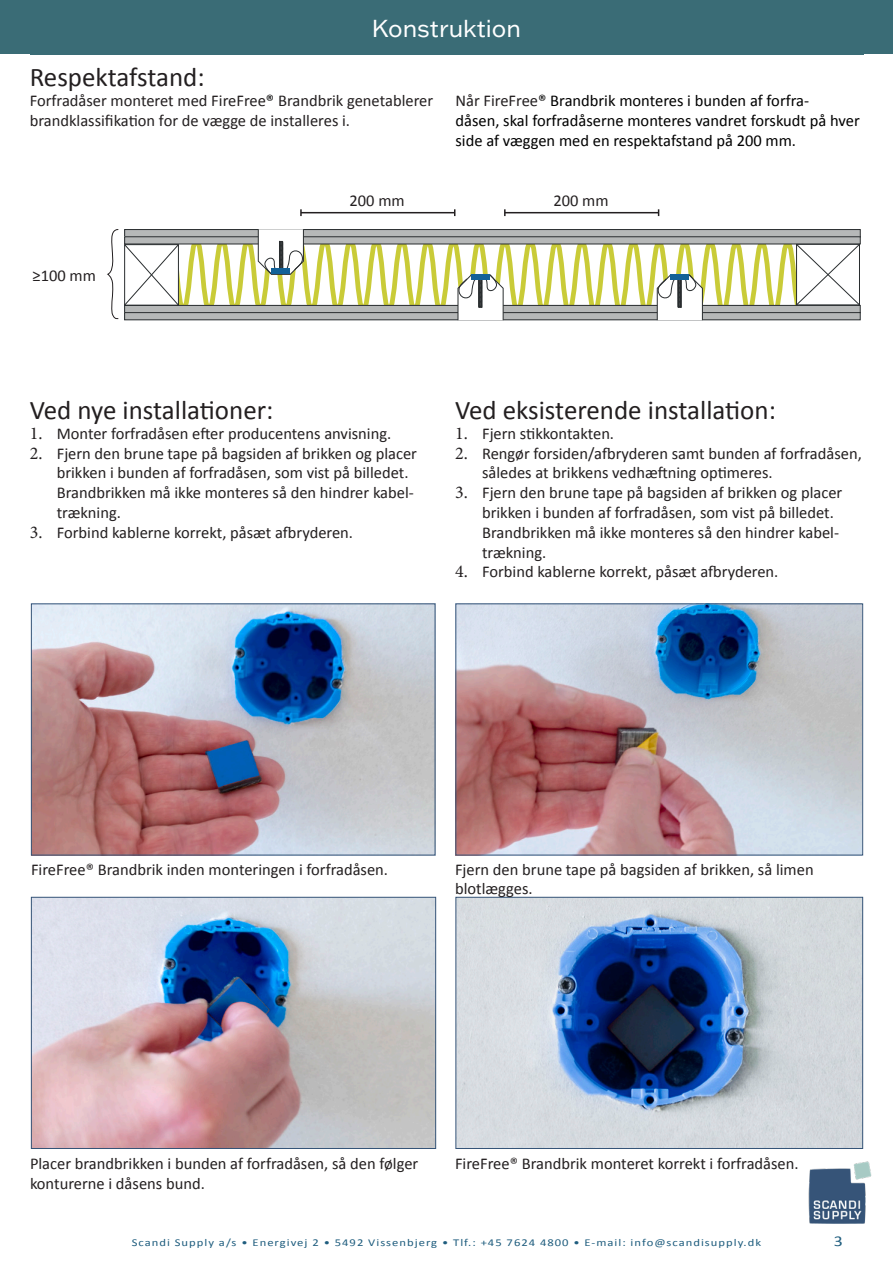
<style>
.page{position:relative;width:893px;height:1263px;background:#fff}
.page>*{position:absolute;margin:0;border:0;box-sizing:border-box;transform-origin:0 0}
.Overskrifter_i_tekst_overløber_kolonner{font:27px "Calibri";color:#231f20}
.t1{font:24px "Franklin Gothic ATF";color:#fff}
.t2{font:16.5px/19.8px "Calibri";color:#231f20}
.t3{font:16.5px/19.8px "Calibri";color:#000001}
.t4{font:15px "Calibri";color:#1f5d7e;scale:1.2 1}
.t5{font:10.5px "Calibri";letter-spacing:.08em;color:#1f5d7e;scale:1.2 1}
.s1{color:#000001}
.s2{color:#231f20}
.s3{font-family:"Minion Pro";font-size:18px}
</style>
<div class="page">
<img style="left:33px;top:605px;width:400px;height:248px">
<div style="left:31px;top:603px;width:404px;height:252px;border:1px solid #355478"></div>
<img style="left:33px;top:899px;width:401px;height:248px">
<div style="left:31px;top:897px;width:405px;height:252px;border:1px solid #355478"></div>
<img style="left:457px;top:605px;width:404px;height:248px">
<div style="left:455px;top:603px;width:408px;height:252px;border:1px solid #355478"></div>
<img style="left:457px;top:899px;width:404px;height:248px">
<div style="left:455px;top:897px;width:408px;height:252px;border:1px solid #355478"></div>
<svg style="left:179px;top:244px;width:617px;height:61px"></svg>
<div style="left:125px;top:305px;width:735px;height:8px;background:#b6b8b8"></div>
<div style="left:124px;top:305px;width:736px;height:8px;border:1px solid #292d2f"></div>
<div style="left:125px;top:313px;width:735px;height:7px;background:#b6b8b8"></div>
<div style="left:124px;top:312px;width:736px;height:8px;border:1px solid #292d2f"></div>
<svg style="left:107px;top:229px;width:72px;height:90px"></svg>
<svg style="left:457px;top:274px;width:47px;height:47px"></svg>
<div style="left:471px;top:275px;width:19px;height:5px;background:#136198"></div>
<svg style="left:656px;top:274px;width:47px;height:47px"></svg>
<div style="left:671px;top:275px;width:18px;height:5px;background:#136198"></div>
<div style="left:125px;top:230px;width:735px;height:7px;background:#b6b8b8"></div>
<div style="left:124px;top:229px;width:736px;height:8px;border:1px solid #292d2f"></div>
<div style="left:125px;top:237px;width:735px;height:7px;background:#b6b8b8"></div>
<svg style="left:257px;top:229px;width:48px;height:46px"></svg>
<div style="left:272px;top:268px;width:18px;height:6px;background:#136198"></div>
<svg style="left:796px;top:244px;width:64px;height:61px"></svg>
<hr style="left:301px;top:212px;width:154px;height:1px;background:#231f20">
<svg style="left:300px;top:209px;width:2px;height:7px"></svg>
<hr style="left:505px;top:212px;width:154px;height:1px;background:#231f20">
<svg style="left:504px;top:209px;width:2px;height:7px"></svg>
<div style="left:0;top:0;width:893px;height:54px;background:#3a6c76"></div>
<img style="left:808px;top:1161px;width:64px;height:63px">
<h2 class="t1" style="left:372px;top:12px;width:151px">Konstruktion</h2>
<p class="Overskrifter_i_tekst_overløber_kolonner" style="left:30px;top:60px;width:176px">Respektafstand:</p>
<p class="t2" style="left:30px;top:91px;width:405px">Forfradåser monteret med FireFree<span class="s1">®</span> Brandbrik genetablerer brandklassifikation for de vægge de installeres i.</p>
<p class="t3" style="left:455px;top:91px;width:406px"><span class="s2">Når FireFree</span>® Brandbrik monteres i bunden af forfra-<br>dåsen, skal forfradåserne monteres vandret forskudt på hver side af væggen med en respektafstand på 200 mm.</p>
<p class="t2" style="left:33px;top:266px;width:65px">≥100 mm</p>
<p class="t2" style="left:350px;top:191px;width:57px">200 mm</p>
<p class="t2" style="left:553px;top:191px;width:57px">200 mm</p>
<p class="Overskrifter_i_tekst_overløber_kolonner" style="left:30px;top:393px;width:245px">Ved nye installationer:</p>
<p class="t2" style="left:30px;top:423px;width:363px"><span class="s3">1.</span> Monter forfradåsen efter producentens anvisning.</p>
<p class="t2" style="left:57px;top:443px;width:362px;text-indent:-27px"><span class="s3">2.</span> Fjern den brune tape på bagsiden af brikken og placer brikken i bunden af forfradåsen, som vist på billedet.<br>Brandbrikken må ikke monteres så den hindrer kabel&shy;trækning.</p>
<p class="t2" style="left:30px;top:522px;width:325px"><span class="s3">3.</span> Forbind kablerne korrekt, påsæt afbryderen.</p>
<p class="Overskrifter_i_tekst_overløber_kolonner" style="left:455px;top:393px;width:322px">Ved eksisterende installation:</p>
<p class="t2" style="left:455px;top:423px;width:161px"><span class="s3">1.</span> Fjern stikkontakten.</p>
<p class="t2" style="left:482px;top:443px;width:381px;text-indent:-27px"><span class="s3">2.</span> Rengør forsiden/afbryderen samt bunden af forfradåsen, således at brikkens vedhæftning optimeres.</p>
<p class="t2" style="left:482px;top:483px;width:362px;text-indent:-27px"><span class="s3">3.</span> Fjern den brune tape på bagsiden af brikken og placer brikken i bunden af forfradåsen, som vist på billedet.<br>Brandbrikken må ikke monteres så den hindrer kabel&shy;trækning.</p>
<p class="t2" style="left:455px;top:562px;width:325px"><span class="s3">4.</span> Forbind kablerne korrekt, påsæt afbryderen.</p>
<p class="t2" style="left:31px;top:859px;width:359px">FireFree® Brandbrik inden monteringen i forfradåsen.</p>
<p class="t2" style="left:455px;top:859px;width:360px">Fjern den brune tape på bagsiden af brikken, så limen</p>
<p class="t2" style="left:455px;top:879px;width:79px">blotlægges.</p>
<p class="t2" style="left:30px;top:1154px;width:390px">Placer brandbrikken i bunden af forfradåsen, så den følger konturerne i dåsens bund.</p>
<p class="t2" style="left:455px;top:1154px;width:345px">FireFree® Brandbrik monteret korrekt i forfradåsen.</p>
<p class="t5" style="left:132px;top:1235px;width:526px">Scandi Supply a/s • Energivej 2 • 5492 Vissenbjerg • Tlf.: +45 7624 4800 • E-mail: info@scandisupply.dk</p>
<p class="t4" style="left:834px;top:1231px;width:9px">3</p>
</div>
